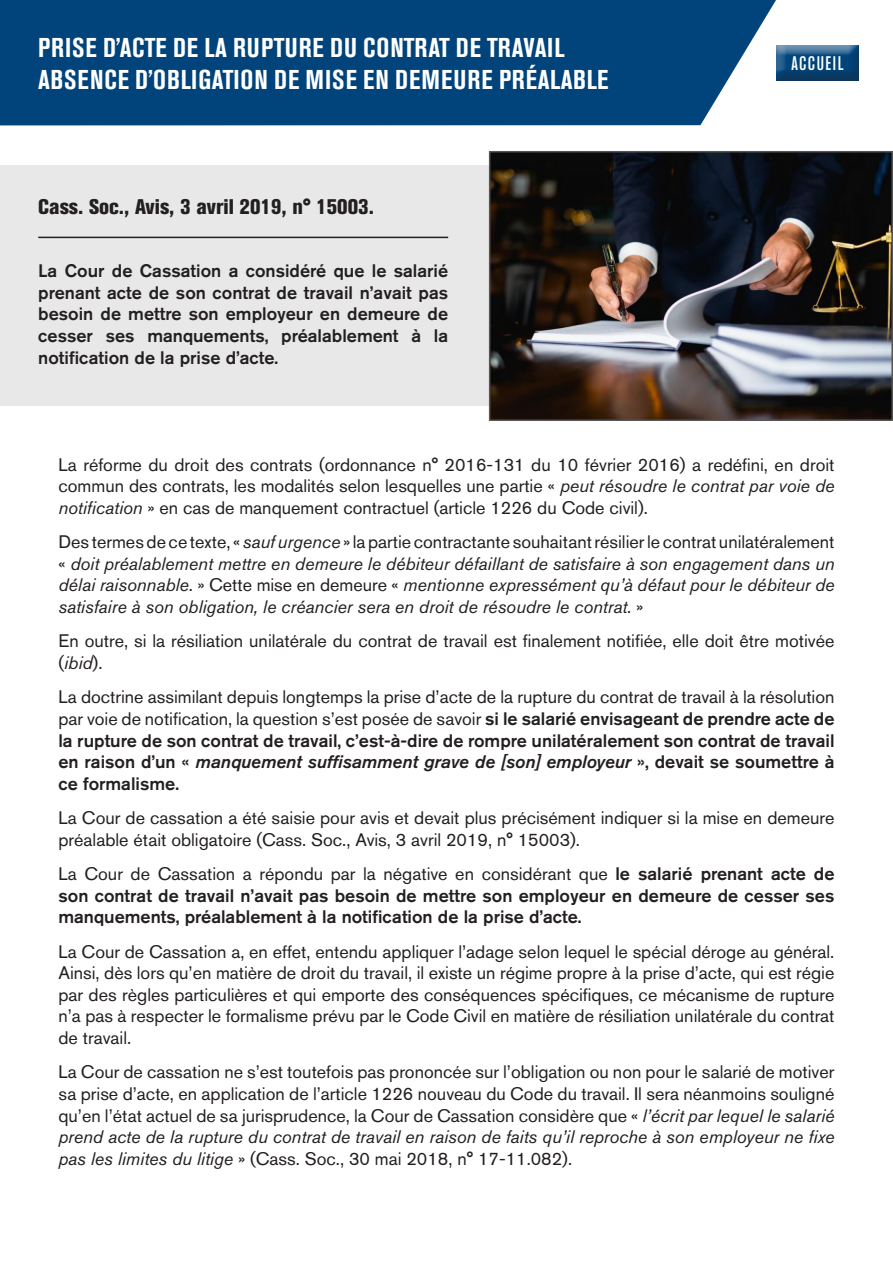
<style>
.page{position:relative;width:893px;height:1263px;background:#fff}
.page>*{position:absolute;margin:0;border:0;box-sizing:border-box;transform-origin:0 0}
.t1{font:700 condensed 27px "Akzidenz Grotesk BE";letter-spacing:.035em;color:#fff}
.t2{font:800 condensed 21px "Akzidenz Grotesk BE";color:#231f20}
.t3{font:500 condensed 19.5px "Akzidenz Grotesk BE";letter-spacing:.075em;color:#fff}
.t4{font:18px/21.6px "Akzidenz Grotesk BE";color:#231f20;text-align:justify}
.t5{font:500 18px/21.6px "Akzidenz Grotesk BE";color:#231f20;text-align:justify}
.t6{font:italic 18px/21.6px "Akzidenz Grotesk BE";color:#231f20;text-align:justify}
.s1{font-style:italic}
.s2{font-style:normal}
.s3{font-weight:400}
</style>
<div class="page">
<div style="left:0;top:0;width:776px;height:125px;background:#00447b"></div>
<div style="left:767px;top:37px;width:101px;height:49px;background:#fff"></div>
<div style="left:767px;top:39px;width:101px;height:50px;background:#231f20;opacity:.33"></div>
<div style="left:0;top:166px;width:876px;height:240px;background:#e8e8e8"></div>
<img style="left:492px;top:154px;width:398px;height:264px">
<div style="left:489px;top:151px;width:404px;height:270px;border:2px solid #555"></div>
<hr style="left:38px;top:237px;width:410px;height:1px;background:#231f20">
<p class="t1" style="left:38px;top:32px;width:528px">PRISE D’ACTE DE LA RUPTURE DU CONTRAT DE TRAVAIL</p>
<p class="t1" style="left:38px;top:64px;width:572px">ABSENCE D’OBLIGATION DE MISE EN DEMEURE PRÉALABLE</p>
<p class="t2" style="left:38px;top:195px;width:337px">Cass. Soc., Avis, 3 avril 2019, n° 15003.</p>
<p class="t5" style="left:38px;top:260px;width:411px">La Cour de Cassation a considéré que le salarié prenant acte de son contrat de travail n’avait pas besoin de mettre son employeur en demeure de cesser ses manquements, préalablement à la notification de la prise d’acte.</p>
<p class="t3" style="left:792px;top:52px;width:53px">ACCUEIL</p>
<p class="t4" style="left:58px;top:453px;width:777px">La réforme du droit des contrats (ordonnance n° 2016-131 du 10 février 2016) a redéfini, en droit commun des contrats, les modalités selon lesquelles une partie « <span class="s1">peut résoudre le contrat par voie de notification</span> » en cas de manquement contractuel (article 1226 du Code civil).</p>
<p class="t6" style="left:58px;top:531px;width:777px"><span class="s2">Des termes de ce texte, «</span> sauf urgence <span class="s2">» la partie contractante souhaitant résilier le contrat unilatéralement «</span> doit préalablement mettre en demeure le débiteur défaillant de satisfaire à son engagement dans un délai raisonnable<span class="s2">. » Cette mise en demeure «</span> mentionne expressément qu’à défaut pour le débiteur de satisfaire à son obligation, le créancier sera en droit de résoudre le contrat<span class="s2">. »</span></p>
<p class="t4" style="left:58px;top:630px;width:777px">En outre, si la résiliation unilatérale du contrat de travail est finalement notifiée, elle doit être motivée (<span class="s1">ibid</span>).</p>
<p class="t5" style="left:58px;top:686px;width:778px"><span class="s3">La doctrine assimilant depuis longtemps la prise d’acte de la rupture du contrat de travail à la résolution par voie de notification, la question s’est posée de savoir</span> si le salarié envisageant de prendre acte de la rupture de son contrat de travail, c’est-à-dire de rompre unilatéralement son contrat de travail en raison d’un « <span class="s1">manquement suffisamment grave de [son] employeur</span> », devait se soumettre à ce formalisme.</p>
<p class="t4" style="left:58px;top:807px;width:777px">La Cour de cassation a été saisie pour avis et devait plus précisément indiquer si la mise en demeure préalable était obligatoire (Cass. Soc., Avis, 3 avril 2019, n° 15003).</p>
<p class="t5" style="left:58px;top:862px;width:778px"><span class="s3">La Cour de Cassation a répondu par la négative en considérant que</span> le salarié prenant acte de son contrat de travail n’avait pas besoin de mettre son employeur en demeure de cesser ses manquements, préalablement à la notification de la prise d’acte.</p>
<p class="t4" style="left:58px;top:940px;width:778px">La Cour de Cassation a, en effet, entendu appliquer l’adage selon lequel le spécial déroge au général.<br>Ainsi, dès lors qu’en matière de droit du travail, il existe un régime propre à la prise d’acte, qui est régie par des règles particulières et qui emporte des conséquences spécifiques, ce mécanisme de rupture n’a pas à respecter le formalisme prévu par le Code Civil en matière de résiliation unilatérale du contrat de travail.</p>
<p class="t4" style="left:58px;top:1061px;width:778px">La Cour de cassation ne s’est toutefois pas prononcée sur l’obligation ou non pour le salarié de motiver sa prise d’acte, en application de l’article 1226 nouveau du Code du travail. Il sera néanmoins souligné qu’en l’état actuel de sa jurisprudence, la Cour de Cassation considère que « <span class="s1">l’écrit par lequel le salarié prend acte de la rupture du contrat de travail en raison de faits qu’il reproche à son employeur ne fixe pas les limites du litige</span> » (Cass. Soc., 30 mai 2018, n° 17-11.082).</p>
</div>
